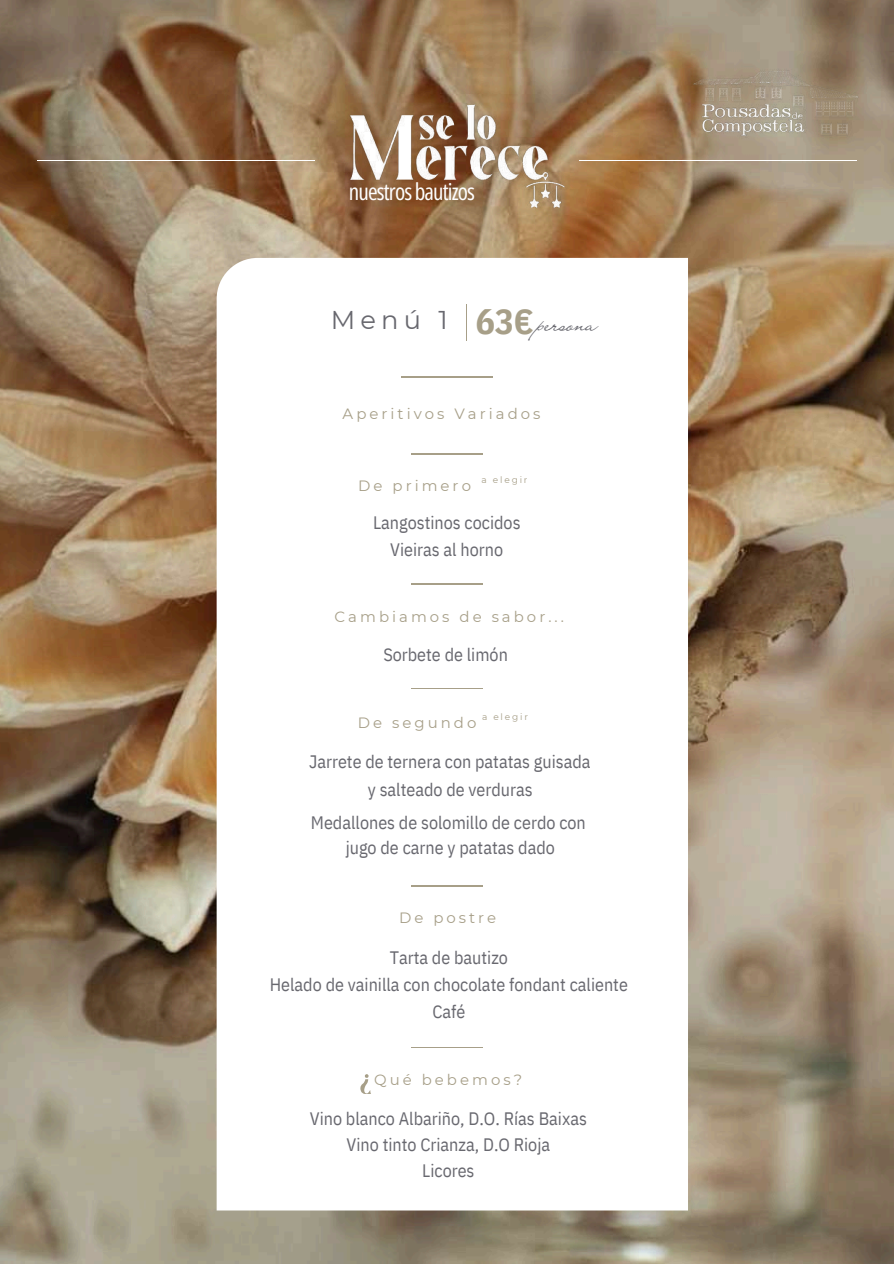
<style>
.page{position:relative;width:894px;height:1264px;background:#fff}
.page>*{position:absolute;margin:0;border:0;box-sizing:border-box;transform-origin:0 0}
.t1{font:24.15px "Liana";color:#68686f}
.t2{font:23.25px "Open Sans Condensed";letter-spacing:-.035em;color:#fff}
.t3{font:18px/27px "IBM Plex Sans Cond";color:#68686f;text-align:center}
.t4{font:14.85px "Montserrat";letter-spacing:.205em;color:#a79f88}
.t5{font:9px "Montserrat";letter-spacing:.205em;color:#a79f88}
.s1{font-family:"Montserrat";font-size:25.65px}
.s2{font-family:"IBM Plex Sans Cond";font-weight:700;font-size:35.4px;color:#a79f88}
</style>
<div class="page">
<img style="left:0;top:0;width:893px;height:1263px">
<hr style="left:37px;top:160px;width:277px;height:1px;background:#fff">
<img style="left:341px;top:97px;width:231px;height:117px">
<svg style="left:216px;top:258px;width:471px;height:952px"></svg>
<hr style="left:401px;top:376px;width:91px;height:1px;background:#a79f88">
<hr style="left:466px;top:305px;width:1px;height:35px;background:#a79f88">
<hr style="left:411px;top:453px;width:71px;height:1px;background:#a79f88">
<hr style="left:411px;top:584px;width:71px;height:1px;background:#a79f88">
<hr style="left:411px;top:688px;width:71px;height:1px;background:#a79f88">
<hr style="left:411px;top:885px;width:71px;height:1px;background:#a79f88">
<hr style="left:411px;top:1047px;width:71px;height:1px;background:#a79f88">
<svg style="left:360px;top:1074px;width:11px;height:19px"></svg>
<hr style="left:579px;top:160px;width:277px;height:1px;background:#fff">
<img style="left:685px;top:64px;width:180px;height:79px">
<p class="t2" style="left:349px;top:175px;width:127px">nuestrosbautizos</p>
<h1 class="t1" style="left:330px;top:307px;width:268px"><span class="s1">M e n ú 1</span> <span class="s2">63€</span>persona</h1>
<p class="t4" style="left:342px;top:405px;width:199px">Aperitivos Variados</p>
<p class="t4" style="left:358px;top:476px;width:114px">De primero</p>
<p class="t5" style="left:481px;top:474px;width:47px">a elegir</p>
<p class="t3" style="left:373px;top:508px;width:149px">Langostinos cocidos<br>Vieiras al horno</p>
<p class="t4" style="left:334px;top:607px;width:231px">Cambiamos de sabor...</p>
<p class="t3" style="left:383px;top:640px;width:126px">Sorbete de limón</p>
<p class="t5" style="left:482px;top:711px;width:47px">a elegir</p>
<p class="t3" style="left:309px;top:747px;width:283px;line-height:28.2px">Jarrete de ternera con patatas guisada y salteado de verduras</p>
<p class="t3" style="left:311px;top:808px;width:276px;line-height:25.8px">Medallones de solomillo de cerdo con jugo de carne y patatas dado</p>
<p class="t4" style="left:357px;top:714px;width:120px">De segundo</p>
<p class="t4" style="left:399px;top:909px;width:99px">De postre</p>
<p class="t3" style="left:270px;top:943px;width:359px">Tarta de bautizo<br>Helado de vainilla con chocolate fondant caliente<br>Café</p>
<p class="t4" style="left:374px;top:1070px;width:149px">Qué bebemos?</p>
<p class="t3" style="left:310px;top:1105px;width:278px;line-height:25.8px">Vino blanco Albariño, D.O. Rías Baixas<br>Vino tinto Crianza, D.O Rioja<br>Licores</p>
</div>
